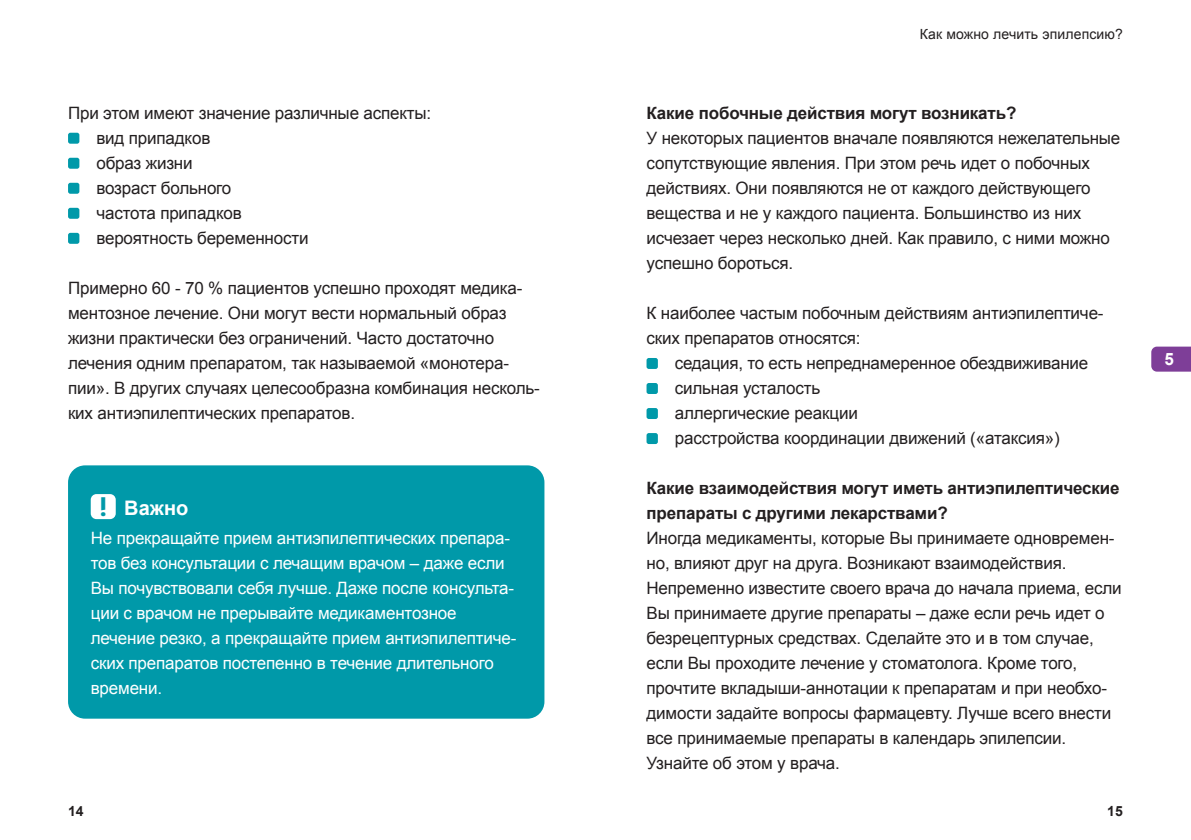
<style>
.page{position:relative;width:1191px;height:840px;background:#fff}
.page>*{position:absolute;margin:0;border:0;box-sizing:border-box;transform-origin:0 0}
.t1{font:700 20px "Arial";color:#fff}
.t2{font:17px/25px "Arial";letter-spacing:-.01em;color:#231f20}
.t3{font:17px/25px "Arial";letter-spacing:-.01em;color:#fff}
.t4{font:700 17px/25px "Arial";letter-spacing:-.01em;color:#231f20}
.t5{font:700 17px "Arial";color:#fff}
.t6{font:14px "Arial";letter-spacing:.01em;color:#231f20}
.t7{font:700 14px "Arial";color:#231f20}
.s1{font-family:"A Pharma";font-weight:800;font-size:25.2px;color:#0099a9}
</style>
<div class="page">
<svg style="left:1151px;top:346px;width:40px;height:25px"></svg>
<div style="left:68px;top:133px;width:11px;height:11px;background:#0099a9;border-radius:2px"></div>
<div style="left:68px;top:158px;width:11px;height:11px;background:#0099a9;border-radius:2px"></div>
<div style="left:68px;top:183px;width:11px;height:11px;background:#0099a9;border-radius:2px"></div>
<div style="left:68px;top:208px;width:11px;height:11px;background:#0099a9;border-radius:2px"></div>
<div style="left:68px;top:233px;width:11px;height:11px;background:#0099a9;border-radius:2px"></div>
<div style="left:646px;top:358px;width:12px;height:11px;background:#0099a9;border-radius:2px"></div>
<div style="left:646px;top:383px;width:12px;height:11px;background:#0099a9;border-radius:2px"></div>
<div style="left:646px;top:408px;width:12px;height:11px;background:#0099a9;border-radius:2px"></div>
<div style="left:646px;top:433px;width:12px;height:11px;background:#0099a9;border-radius:2px"></div>
<div style="left:68px;top:465px;width:476px;height:253px;background:#0099a9;border-radius:17px"></div>
<div style="left:91px;top:494px;width:25px;height:25px;background:#fff;border-radius:6px"></div>
<p class="t2" style="left:96px;top:100px;width:336px;text-indent:-28px">При этом имеют значение различные аспекты: вид припадков<br>образ жизни<br>возраст больного<br>частота припадков<br>вероятность беременности</p>
<p class="t2" style="left:68px;top:275px;width:473px">Примерно 60 - 70 % пациентов успешно проходят медика&shy;ментозное лечение. Они могут вести нормальный образ жизни практически без ограничений. Часто достаточно лечения одним препаратом, так называемой «монотера&shy;пии». В других случаях целесообразна комбинация несколь&shy;ких антиэпилептических препаратов.</p>
<p class="t1" style="left:100px;top:494px;width:90px"><span class="s1">!</span> Важно</p>
<p class="t3" style="left:91px;top:525px;width:427px">Не прекращайте прием антиэпилептических препара&shy;тов без консультации с лечащим врачом – даже если Вы почувствовали себя лучше. Даже после консульта&shy;ции с врачом не прерывайте медикаментозное лечение резко, а прекращайте прием антиэпилептиче&shy;ских препаратов постепенно в течение длительного времени.</p>
<p class="t6" style="left:920px;top:24px;width:205px">Как можно лечить эпилепсию?</p>
<p class="t4" style="left:646px;top:101px;width:371px">Какие побочные действия могут возникать?</p>
<p class="t2" style="left:646px;top:125px;width:475px">У некоторых пациентов вначале появляются нежелательные сопутствующие явления. При этом речь идет о побочных действиях. Они появляются не от каждого действующего вещества и не у каждого пациента. Большинство из них исчезает через несколько дней. Как правило, с ними можно успешно бороться.</p>
<p class="t2" style="left:646px;top:300px;width:458px">К наиболее частым побочным действиям антиэпилептиче&shy;ских препаратов относятся:</p>
<p class="t2" style="left:675px;top:350px;width:415px">седация, то есть непреднамеренное обездвиживание сильная усталость<br>аллергические реакции<br>расстройства координации движений («атаксия»)</p>
<p class="t4" style="left:646px;top:476px;width:474px">Какие взаимодействия могут иметь антиэпилептические препараты с другими лекарствами?</p>
<p class="t2" style="left:646px;top:525px;width:477px">Иногда медикаменты, которые Вы принимаете одновремен&shy;но, влияют друг на друга. Возникают взаимодействия.<br>Непременно известите своего врача до начала приема, если Вы принимаете другие препараты – даже если речь идет о безрецептурных средствах. Сделайте это и в том случае, если Вы проходите лечение у стоматолога. Кроме того, прочтите вкладыши-аннотации к препаратам и при необхо&shy;димости задайте вопросы фармацевту. Лучше всего внести все принимаемые препараты в календарь эпилепсии.<br>Узнайте об этом у врача.</p>
<p class="t7" style="left:68px;top:801px;width:17px">14</p>
<p class="t7" style="left:1107px;top:801px;width:17px">15</p>
<p class="t5" style="left:1164px;top:348px;width:11px">5</p>
</div>
